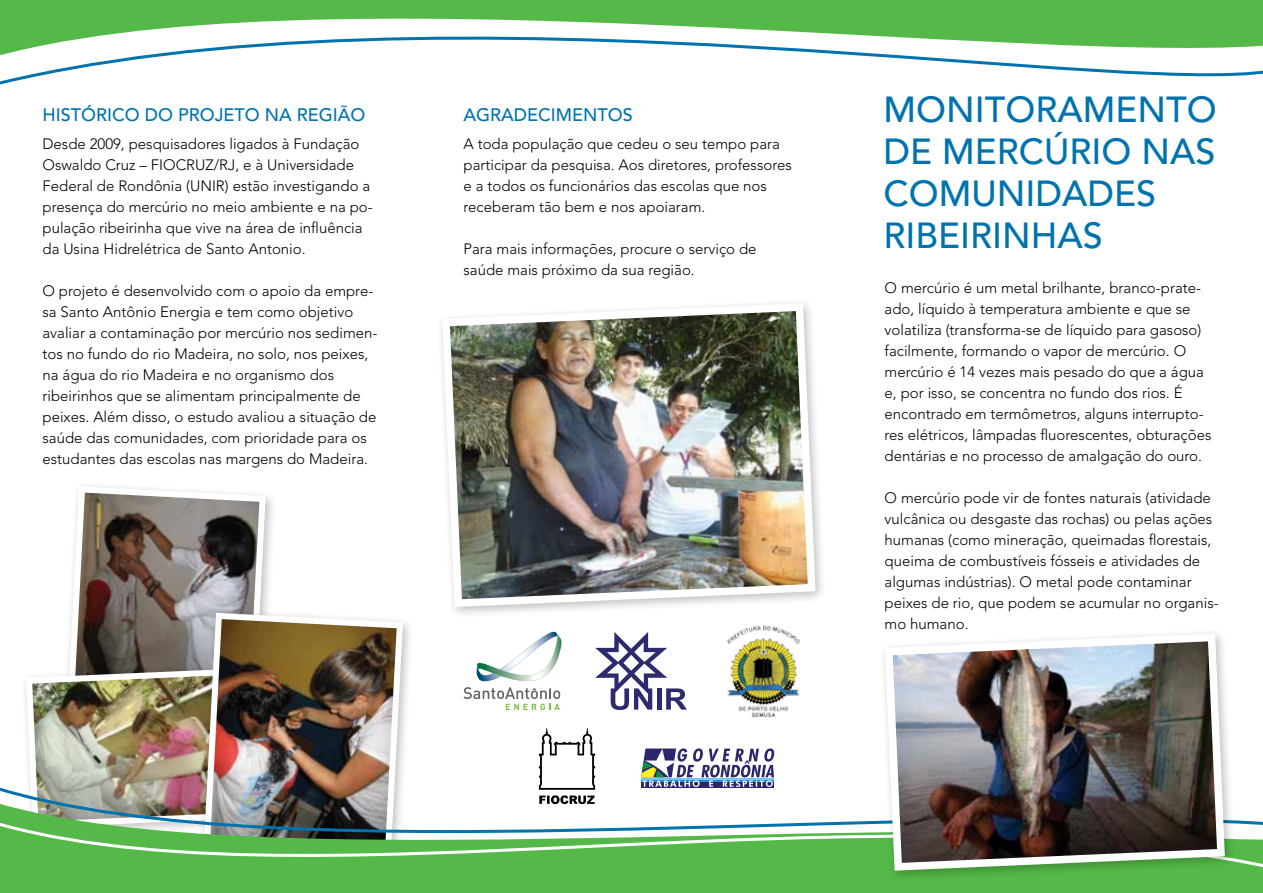
<style>
.page{position:relative;width:1263px;height:893px;background:#fff}
.page>*{position:absolute;margin:0;border:0;box-sizing:border-box;transform-origin:0 0}
.t1{font:500 36px/42px "Avenir LT Std";color:#0073ae}
.t2{font:500 18px "Avenir LT Std";color:#0073ae}
.t3{font:300 15px/21px "Avenir LT Std";color:#000}
</style>
<div class="page">
<div style="left:62px;top:480px;width:216px;height:241px;background:#000;opacity:.25"></div>
<svg style="left:65px;top:483px;width:204px;height:180px"></svg>
<div style="left:20px;top:663px;width:222px;height:176px;background:#000;opacity:.25"></div>
<img style="left:23px;top:666px;width:175px;height:107px">
<div style="left:198px;top:607px;width:217px;height:255px;background:#000;opacity:.25"></div>
<img style="left:201px;top:610px;width:205px;height:163px">
<div style="left:0;top:884px;width:1263px;height:9px;background:#54b948"></div>
<svg style="left:595px;top:632px;width:92px;height:78px"></svg>
<svg style="left:463px;top:632px;width:99px;height:78px"></svg>
<svg style="left:0;top:0;width:1263px;height:85px"></svg>
<img style="left:441px;top:303px;width:378px;height:308px">
<img style="left:0;top:773px;width:1263px;height:111px">
<svg style="left:539px;top:728px;width:56px;height:76px"></svg>
<div style="left:879px;top:628px;width:357px;height:254px;background:#000;opacity:.25"></div>
<img style="left:881px;top:630px;width:348px;height:244px">
<img style="left:727px;top:625px;width:73px;height:93px">
<div style="left:641px;top:782px;width:133px;height:6px;background:#2c276c"></div>
<svg style="left:641px;top:748px;width:133px;height:39px"></svg>
<p class="t2" style="left:43px;top:105px;width:324px">H ISTÓRICO DO PROJETO NA REGIÃO</p>
<p class="t3" style="left:43px;top:133px;width:332px">Desde 2009, pesquisadores ligados à Fundação Oswaldo Cruz – FIOCRUZ/RJ, e à Universidade Federal de Rondônia (UNIR) estão investigando a presença do mercúrio no meio ambiente e na po&shy;pulação ribeirinha que vive na área de influência da Usina Hidrelétrica de Santo Antonio.</p>
<p class="t3" style="left:43px;top:280px;width:336px">O projeto é desenvolvido com o apoio da empre&shy;sa Santo Antônio Energia e tem como objetivo avaliar a contaminação por mercúrio nos sedimen&shy;tos no fundo do rio Madeira, no solo, nos peixes, na água do rio Madeira e no organismo dos ribeirinhos que se alimentam principalmente de peixes. Além disso, o estudo avaliou a situação de saúde das comunidades, com prioridade para os estudantes das escolas nas margens do Madeira.</p>
<p class="t2" style="left:463px;top:105px;width:171px">AGRADECIMENTOS</p>
<p class="t3" style="left:463px;top:133px;width:330px">A toda população que cedeu o seu tempo para participar da pesquisa. Aos diretores, professores e a todos os funcionários das escolas que nos receberam tão bem e nos apoiaram.</p>
<p class="t3" style="left:463px;top:238px;width:294px">Para mais informações, procure o serviço de saúde mais próximo da sua região.</p>
<h1 class="t1" style="left:883px;top:90px;width:335px">MONITORAMENTO<br>DE MERCÚRIO NAS<br>COMUNIDADES<br>RIBEIRINHAS</h1>
<p class="t3" style="left:884px;top:277px;width:328px">O mercúrio é um metal brilhante, branco-prate&shy;ado, líquido à temperatura ambiente e que se volatiliza (transforma-se de líquido para gasoso) facilmente, formando o vapor de mercúrio. O mercúrio é 14 vezes mais pesado do que a água e, por isso, se concentra no fundo dos rios. É encontrado em termômetros, alguns interrupto&shy;res elétricos, lâmpadas fluorescentes, obturações dentárias e no processo de amalgação do ouro.</p>
<p class="t3" style="left:884px;top:487px;width:336px">O mercúrio pode vir de fontes naturais (atividade vulcânica ou desgaste das rochas) ou pelas ações humanas (como mineração, queimadas florestais, queima de combustíveis fósseis e atividades de algumas indústrias). O metal pode contaminar peixes de rio, que podem se acumular no organis&shy;mo humano.</p>
</div>
